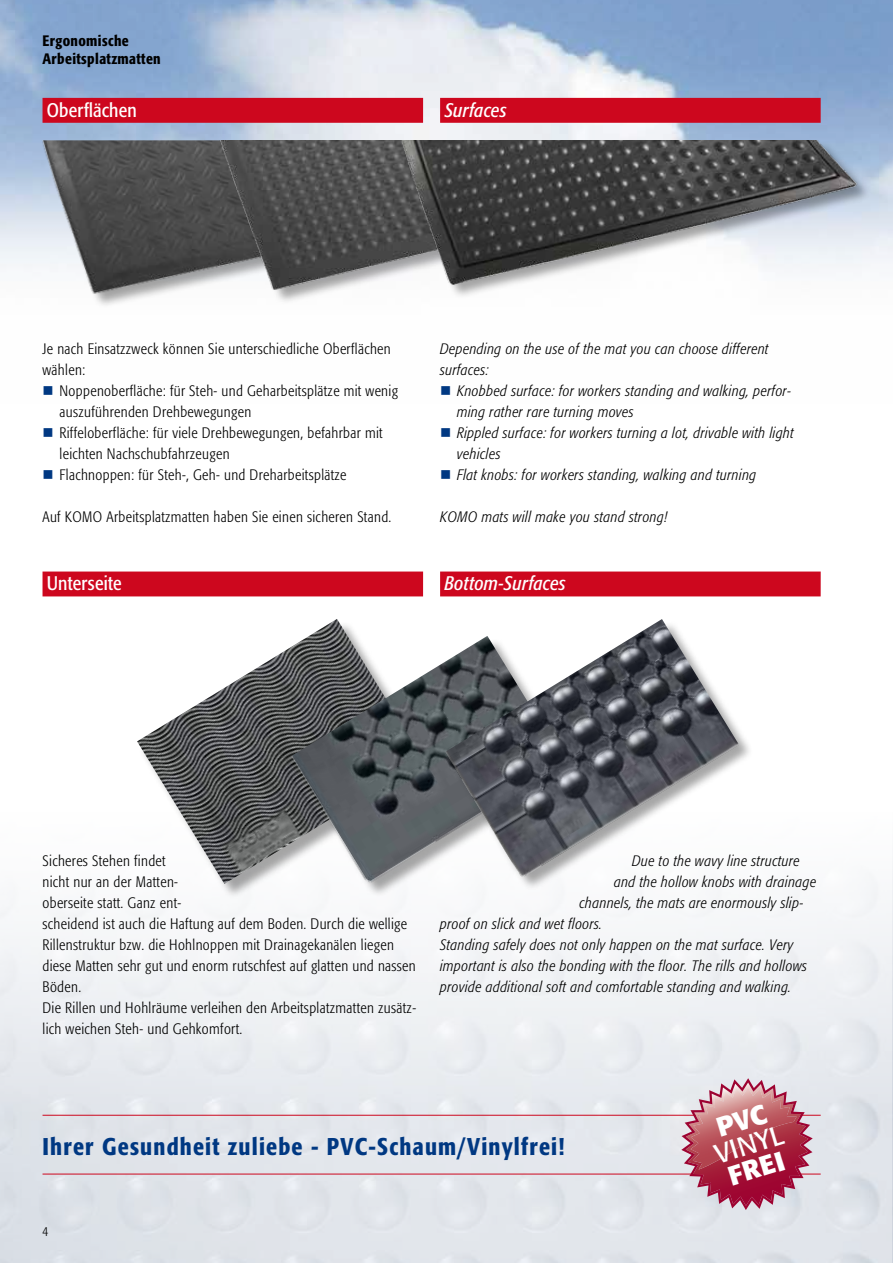
<style>
.page{position:relative;width:893px;height:1263px;background:#fff}
.page>*{position:absolute;margin:0;border:0;box-sizing:border-box;transform-origin:0 0}
.t1{font:700 27px/50.1px "Formata";color:#fff}
.t2{font:27px "Formata";color:#fff}
.t3{font:500 condensed 24px "Formata";letter-spacing:.05em;color:#003882}
.t4{font:italic condensed 19.5px "Formata";letter-spacing:.01em;color:#fff}
.t5{font:condensed 19.5px "Formata";letter-spacing:.01em;color:#fff}
.t6{font:300 condensed 15px/21px "Formata";letter-spacing:.025em;color:#000}
.t7{font:italic 300 condensed 15px/21px "Formata";letter-spacing:.025em;color:#000}
.t8{font:500 condensed 15px/18px "Formata";letter-spacing:.025em;color:#000}
.t9{font:300 condensed 13.5px "Formata";color:#000}
</style>
<div class="page">
<img style="left:0;top:0;width:893px;height:268px">
<div style="left:43px;top:571px;width:380px;height:25px;background:#cd071e"></div>
<div style="left:43px;top:98px;width:380px;height:25px;background:#cd071e"></div>
<div style="left:440px;top:571px;width:381px;height:25px;background:#cd071e"></div>
<div style="left:440px;top:98px;width:381px;height:25px;background:#cd071e"></div>
<hr style="left:43px;top:1174px;width:778px;height:1px;background:#cd071e">
<hr style="left:43px;top:1115px;width:778px;height:1px;background:#cd071e">
<div style="left:138px;top:620px;width:302px;height:279px;background:#000;opacity:.35"></div>
<img style="left:137px;top:619px;width:287px;height:265px">
<img style="left:287px;top:636px;width:157px;height:260px">
<img style="left:444px;top:619px;width:316px;height:294px">
<img style="left:24px;top:140px;width:190px;height:165px">
<img style="left:214px;top:140px;width:186px;height:162px">
<img style="left:400px;top:140px;width:477px;height:156px">
<svg style="left:681px;top:1078px;width:132px;height:132px"></svg>
<img style="left:690px;top:1087px;width:107px;height:82px">
<p class="t8" style="left:43px;top:32px;width:120px">Ergonomische<br>Arbeitsplatzmatten</p>
<h3 class="t5" style="left:47px;top:98px;width:91px">Oberflächen</h3>
<h3 class="t4" style="left:444px;top:98px;width:64px">Surfaces</h3>
<p class="t6" style="left:43px;top:338px;width:350px">Je nach Einsatzzweck können Sie unterschiedliche Oberflächen wählen:</p>
<p class="t6" style="left:60px;top:380px;width:340px">Noppenoberfläche: für Steh- und Geharbeitsplätze mit wenig auszuführenden Drehbewegungen<br>Riffeloberfläche: für viele Drehbewegungen, befahrbar mit leichten Nachschubfahrzeugen<br>Flachnoppen: für Steh-, Geh- und Dreharbeitsplätze</p>
<p class="t6" style="left:43px;top:506px;width:350px">Auf KOMO Arbeitsplatzmatten haben Sie einen sicheren Stand.</p>
<h3 class="t5" style="left:47px;top:572px;width:76px">Unterseite</h3>
<p class="t7" style="left:440px;top:338px;width:330px">Depending on the use of the mat you can choose different surfaces:</p>
<p class="t7" style="left:457px;top:380px;width:338px">Knobbed surface: for workers standing and walking, perfor&shy;ming rather rare turning moves<br>Rippled surface: for workers turning a lot, drivable with light vehicles<br>Flat knobs: for workers standing, walking and turning</p>
<p class="t7" style="left:440px;top:506px;width:229px">KOMO mats will make you stand strong!</p>
<h3 class="t4" style="left:444px;top:572px;width:123px">Bottom-Surfaces</h3>
<p class="t6" style="left:43px;top:850px;width:375px">Sicheres Stehen findet<br>nicht nur an der Matten-<br>oberseite statt. Ganz ent-<br>scheidend ist auch die Haftung auf dem Boden. Durch die wellige Rillenstruktur bzw. die Hohlnoppen mit Drainagekanälen liegen diese Matten sehr gut und enorm rutschfest auf glatten und nassen Böden.<br>Die Rillen und Hohlräume verleihen den Arbeitsplatzmatten zusätz&shy;lich weichen Steh- und Gehkomfort.</p>
<p class="t7" style="left:632px;top:851px;width:169px">Due to the wavy line structure</p>
<p class="t7" style="left:614px;top:872px;width:204px">and the hollow knobs with drainage</p>
<p class="t7" style="left:580px;top:893px;width:225px">channels, the mats are enormously slip-</p>
<p class="t7" style="left:440px;top:914px;width:164px">proof on slick and wet floors.</p>
<p class="t7" style="left:440px;top:935px;width:355px">Standing safely does not only happen on the mat surface. Very</p>
<p class="t7" style="left:440px;top:956px;width:368px">important is also the bonding with the floor. The rills and hollows</p>
<p class="t7" style="left:440px;top:977px;width:353px">provide additional soft and comfortable standing and walking.</p>
<h1 class="t1" style="left:707px;top:1104px;width:59px;rotate:-17deg">PVC<br>FREI</h1>
<h2 class="t3" style="left:43px;top:1131px;width:523px">Ihrer Gesundheit zuliebe - PVC-Schaum/Vinylfrei!</h2>
<h1 class="t2" style="left:711px;top:1139px;width:72px;rotate:-17deg">VINYL</h1>
<p class="t9" style="left:43px;top:1224px;width:7px">4</p>
</div>
